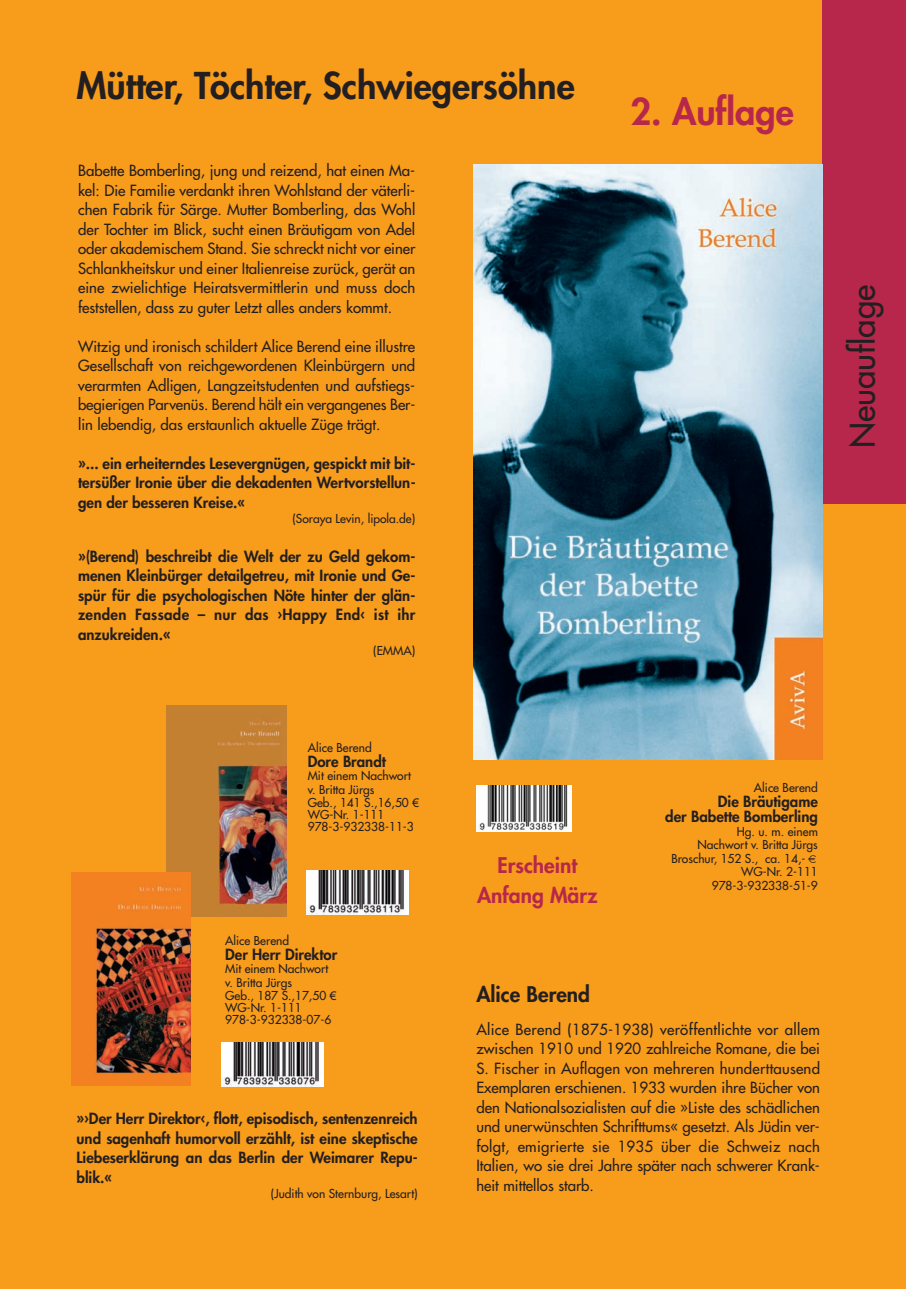
<style>
.page{position:relative;width:906px;height:1289px;background:#fff}
.page>*{position:absolute;margin:0;border:0;box-sizing:border-box;transform-origin:0 0}
.t1{font:800 36px "Futura";color:#231f20}
.t2{font:800 36px "Futura";color:#b6274b}
.t3{font:33px "Futura";color:#231f20}
.t4{font:800 21px/30px "Futura";color:#b6274b;text-align:center}
.t5{font:800 21px "Futura";color:#231f20}
.t6{font:15px/19.5px "Futura";color:#231f20;text-align:justify}
.t7{font:800 15px/19.5px "Futura";color:#231f20;text-align:justify}
.t8{font:12px/13.5px "Futura";color:#231f20}
.s1{font-family:"Arial"}
</style>
<div class="page">
<div style="left:0;top:0;width:906px;height:1288px;background:#f89c1c"></div>
<img style="left:476px;top:785px;width:95px;height:46px">
<div style="left:822px;top:0;width:84px;height:503px;background:#b6274b"></div>
<img style="left:474px;top:164px;width:348px;height:595px">
<img style="left:167px;top:705px;width:119px;height:211px">
<img style="left:221px;top:1042px;width:102px;height:44px">
<img style="left:306px;top:870px;width:102px;height:44px">
<img style="left:72px;top:872px;width:118px;height:213px">
<p class="t1" style="left:77px;top:69px;width:499px">Mütter, Töchter, Schwiegersöhne</p>
<p class="t6" style="left:78px;top:162px;width:339px">Babette Bomberling, jung und reizend, hat einen Ma&shy;kel: Die Familie verdankt ihren Wohlstand der väterli&shy;chen Fabrik für Särge. Mutter Bomberling, das Wohl der Tochter im Blick, sucht einen Bräutigam von Adel oder akademischem Stand. Sie schreckt nicht vor einer Schlankheitskur und einer Italienreise zurück, gerät an eine zwielichtige Heiratsvermittlerin und muss doch feststellen, dass zu guter Letzt alles anders kommt.</p>
<p class="t6" style="left:78px;top:337px;width:339px">Witzig und ironisch schildert Alice Berend eine illustre Gesellschaft von reichgewordenen Kleinbürgern und verarmten Adligen, Langzeitstudenten und aufstiegs&shy;begierigen Parvenüs. Berend hält ein vergangenes Ber&shy;lin lebendig, das erstaunlich aktuelle Züge trägt.</p>
<p class="t7" style="left:78px;top:454px;width:339px">»... ein erheiterndes Lesevergnügen, gespickt mit bit&shy;tersüßer Ironie über die dekadenten Wertvorstellun&shy;gen der besseren Kreise.«</p>
<p class="t8" style="left:292px;top:512px;width:124px">(Soraya Levin, lipola.de)</p>
<p class="t7" style="left:78px;top:547px;width:339px">»(Berend) beschreibt die Welt der zu Geld gekom&shy;menen Kleinbürger detailgetreu, mit Ironie und Ge&shy;spür für die psychologischen Nöte hinter der glän&shy;zenden Fassade – nur das ›Happy End‹ ist ihr anzukreiden.«</p>
<p class="t8" style="left:373px;top:644px;width:44px">(EMMA)</p>
<p class="t2" style="left:630px;top:95px;width:165px">2. Auflage</p>
<p class="t3" style="left:846px;top:448px;width:165px;rotate:-90deg">Neuauflage</p>
<p class="t8" style="left:308px;top:741px;width:66px">Alice Berend</p>
<p class="t7" style="left:308px;top:752px;width:80px">Dore Brandt</p>
<p class="t8" style="left:308px;top:770px;width:113px">Mit einem Nachwort v. Britta Jürgs<br>Geb., 141 S.,16,50 <span class="s1">€</span></p>
<p class="t8" style="left:308px;top:809px;width:108px;line-height:12px">WG-Nr. 1-111<br>978-3-932338-11-3</p>
<p class="t8" style="left:225px;top:934px;width:66px">Alice Berend</p>
<p class="t7" style="left:225px;top:945px;width:114px">Der Herr Direktor</p>
<p class="t8" style="left:225px;top:963px;width:113px">Mit einem Nachwort v. Britta Jürgs<br>Geb., 187 S.,17,50 <span class="s1">€</span></p>
<p class="t8" style="left:225px;top:1002px;width:108px;line-height:12px">WG-Nr. 1-111<br>978-3-932338-07-6</p>
<p class="t7" style="left:77px;top:1109px;width:343px">»›Der Herr Direktor‹, flott, episodisch, sentenzenreich und sagenhaft humorvoll erzählt, ist eine skeptische Liebes erklärung an das Berlin der Weimarer Repu&shy;blik.«</p>
<p class="t8" style="left:271px;top:1187px;width:148px">(Judith von Sternburg, Lesart)</p>
<p class="t4" style="left:477px;top:851px;width:122px">Erscheint<br>Anfang März</p>
<p class="t8" style="left:754px;top:781px;width:66px">Alice Berend</p>
<p class="t7" style="left:665px;top:795px;width:154px;line-height:15px;text-align:right">Die Bräutigame<br>der Babette Bomberling</p>
<p class="t8" style="left:737px;top:825px;width:83px">Hg. u. m. einem</p>
<p class="t8" style="left:697px;top:838px;width:122px">Nachwort v. Britta Jürgs</p>
<p class="t8" style="left:671px;top:852px;width:136px">Broschur, 152 S., ca. 14,-</p>
<p class="t8" style="left:741px;top:865px;width:78px">WG-Nr. 2-111</p>
<p class="t8" style="left:712px;top:879px;width:108px">978-3-932338-51-9</p>
<p class="t5" style="left:476px;top:983px;width:115px">Alice Berend</p>
<p class="t6" style="left:476px;top:1020px;width:345px">Alice Berend (1875-1938) veröffentlichte vor allem zwischen 1910 und 1920 zahlreiche Romane, die bei S. Fischer in Auflagen von mehreren hunderttausend Exemplaren erschienen. 1933 wurden ihre Bücher von den Nationalsozialisten auf die »Liste des schädlichen und unerwünschten Schrifttums« gesetzt. Als Jüdin ver&shy;folgt, emigrierte sie 1935 über die Schweiz nach Italien, wo sie drei Jahre später nach schwerer Krank - heit mittellos starb.</p>
</div>
